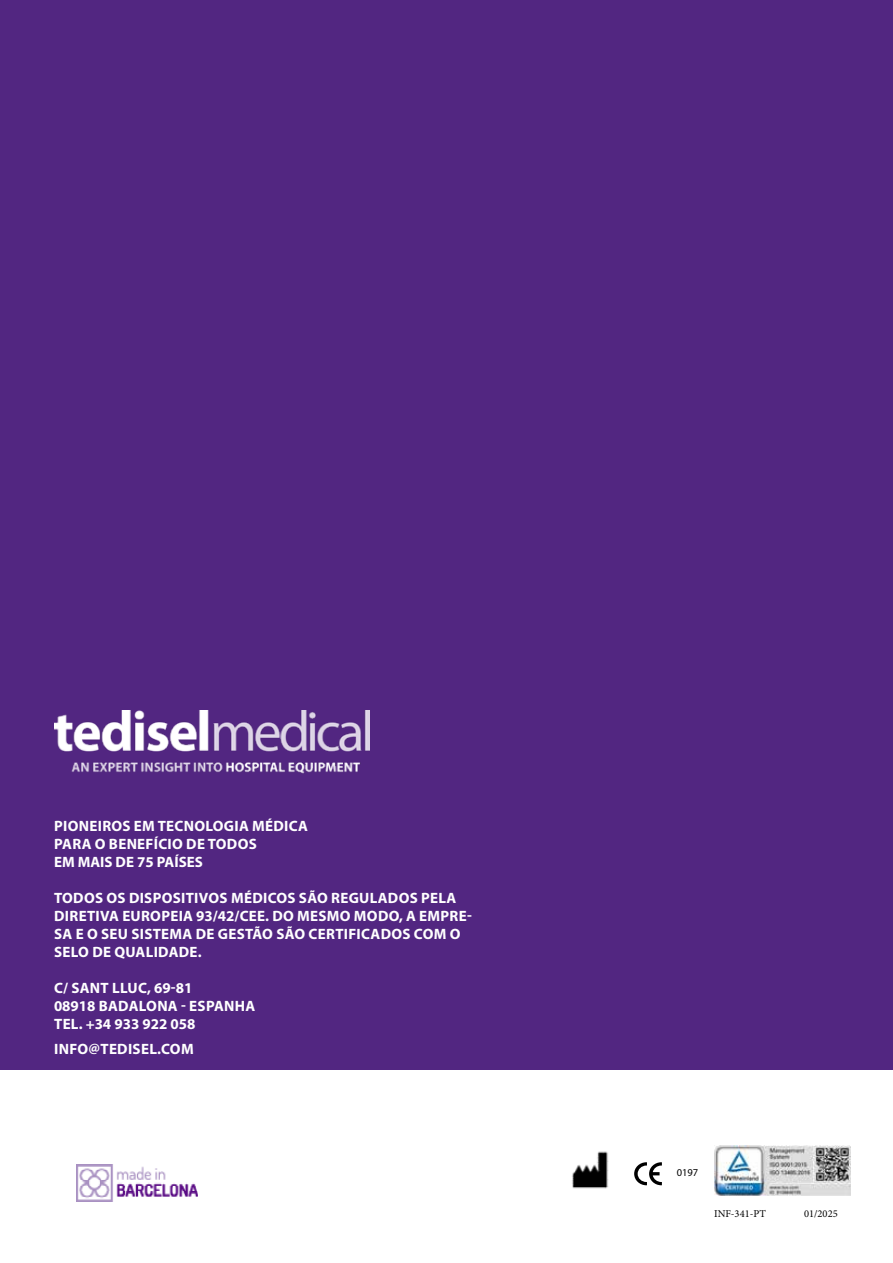
<style>
.page{position:relative;width:893px;height:1263px;background:#fff}
.page>*{position:absolute;margin:0;border:0;box-sizing:border-box;transform-origin:0 0}
.t1{font:700 15px/18px "Myriad Pro";letter-spacing:.02em;color:#fff}
.t2{font:10.5px "Minion Pro";color:#000}
.t3{font:10.5px "Myriad Pro";color:#000}
</style>
<div class="page">
<div style="left:0;top:0;width:893px;height:1069px;background:#522681"></div>
<img style="left:54px;top:710px;width:316px;height:64px">
<img style="left:572px;top:1151px;width:37px;height:38px">
<img style="left:76px;top:1165px;width:121px;height:36px">
<img style="left:715px;top:1145px;width:135px;height:50px">
<svg style="left:634px;top:1162px;width:28px;height:23px"></svg>
<p class="t1" style="left:54px;top:816px;width:256px">PIONEIROS EM TECNOLOGIA MÉDICA<br>PARA O BENEFÍCIO DE TODOS<br>EM MAIS DE 75 PAÍSES</p>
<p class="t1" style="left:54px;top:888px;width:419px">TODOS OS DISPOSITIVOS MÉDICOS SÃO REGULADOS PELA DIRETIVA EUROPEIA 93/42/CEE. DO MESMO MODO, A EMPRE-SA E O SEU SISTEMA DE GESTÃO SÃO CERTIFICADOS COM O SELO DE QUALIDADE.</p>
<p class="t1" style="left:54px;top:978px;width:203px">C/ SANT LLUC, 69-81<br>08918 BADALONA - ESPANHA<br>TEL. +34 933 922 058</p>
<p class="t1" style="left:54px;top:1039px;width:141px">INFO@TEDISEL.COM</p>
<p class="t3" style="left:677px;top:1166px;width:23px">0197</p>
<p class="t2" style="left:714px;top:1207px;width:53px">INF-341-PT</p>
<p class="t2" style="left:804px;top:1207px;width:35px">01/2025</p>
</div>
